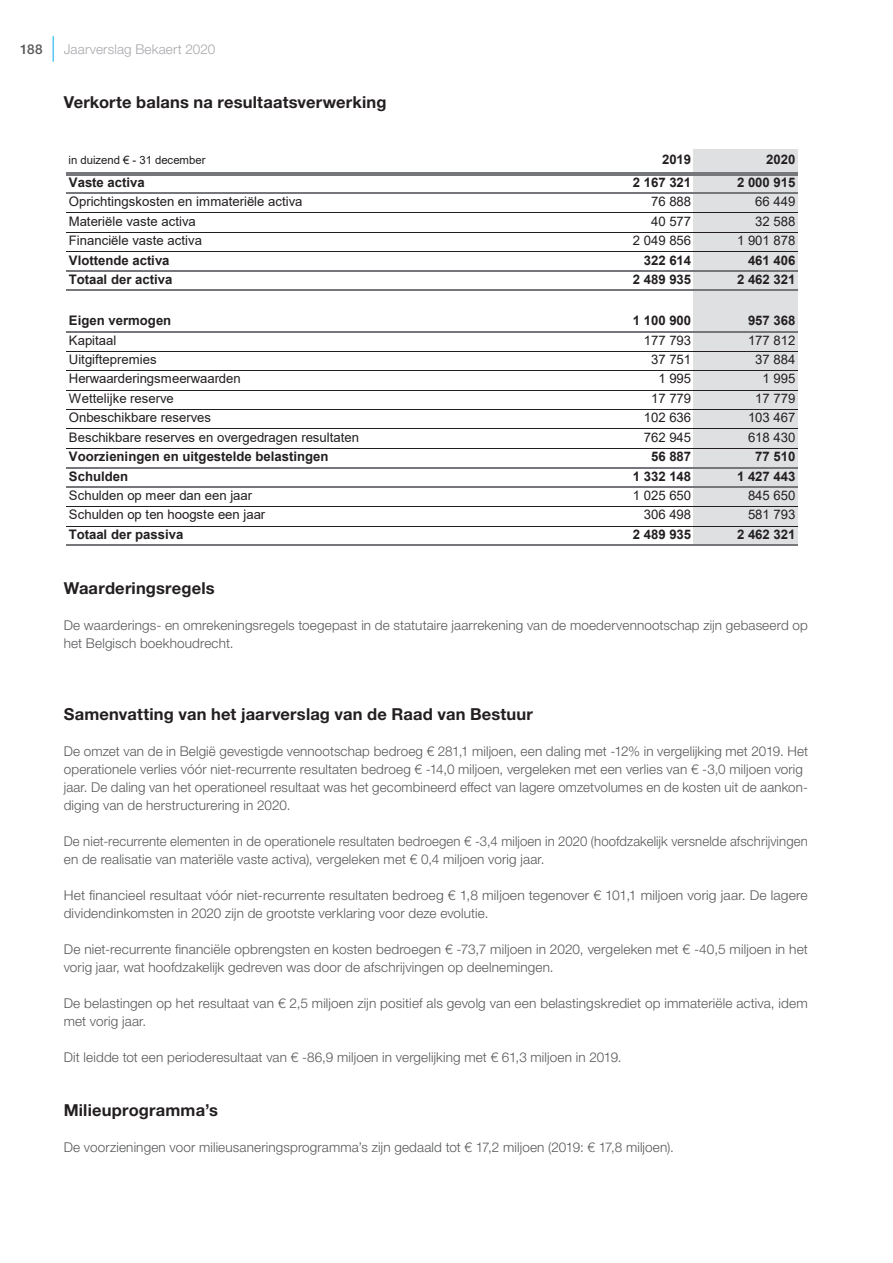
<style>
.page{position:relative;width:893px;height:1263px;background:#fff}
.page>*{position:absolute;margin:0;border:0;box-sizing:border-box;transform-origin:0 0}
.t1{font:700 16.5px "Helvetica Neue LTW1 G";letter-spacing:.01em;color:#231f20}
.t2{font:300 13.5px/18px "Helvetica Neue LTW1 G";letter-spacing:.01em;color:#57585a}
.t3{font:300 13.5px "Helvetica Neue LTW1 G";letter-spacing:.01em;color:#a7a8ac}
.t4{font:500 13.5px "Helvetica Neue LTW1 G";color:#57585a}
.t5{font:13.2px "Arial";letter-spacing:-.005em;color:#231f20}
.t6{font:700 13.2px "Arial";letter-spacing:-.005em;color:#231f20}
.t7{font:11.4px "Arial";letter-spacing:-.005em;color:#231f20}
</style>
<div class="page">
<div style="left:693px;top:149px;width:104px;height:396px;background:#dfe0e2"></div>
<hr style="left:66px;top:172px;width:731px;height:3px;background:#75777a">
<hr style="left:66px;top:192px;width:731px;height:2px;background:#75777a">
<hr style="left:66px;top:213px;width:731px;height:1px;background:#231f20">
<hr style="left:66px;top:232px;width:731px;height:1px;background:#231f20">
<hr style="left:66px;top:251px;width:731px;height:1px;background:#231f20">
<hr style="left:66px;top:270px;width:731px;height:2px;background:#75777a">
<hr style="left:66px;top:289px;width:731px;height:2px;background:#75777a">
<hr style="left:66px;top:331px;width:731px;height:1px;background:#75777a">
<hr style="left:66px;top:351px;width:731px;height:1px;background:#231f20">
<hr style="left:66px;top:370px;width:731px;height:1px;background:#231f20">
<hr style="left:66px;top:390px;width:731px;height:1px;background:#231f20">
<hr style="left:66px;top:409px;width:731px;height:1px;background:#231f20">
<hr style="left:66px;top:429px;width:731px;height:1px;background:#231f20">
<hr style="left:66px;top:448px;width:731px;height:1px;background:#231f20">
<hr style="left:66px;top:467px;width:731px;height:1px;background:#75777a">
<hr style="left:66px;top:486px;width:731px;height:2px;background:#75777a">
<hr style="left:66px;top:506px;width:731px;height:1px;background:#231f20">
<hr style="left:66px;top:526px;width:731px;height:1px;background:#231f20">
<hr style="left:66px;top:544px;width:731px;height:2px;background:#75777a">
<svg style="left:53px;top:36px;width:1px;height:26px"></svg>
<p class="t4" style="left:20px;top:41px;width:24px">188</p>
<p class="t3" style="left:64px;top:41px;width:153px">Jaarverslag Bekaert 2020</p>
<p class="t1" style="left:64px;top:92px;width:324px">Verkorte balans na resultaatsverwerking</p>
<p class="t7" style="left:69px;top:152px;width:139px">in duizend € - 31 december</p>
<p class="t6" style="left:662px;top:150px;width:31px">2019</p>
<p class="t6" style="left:766px;top:150px;width:31px">2020</p>
<p class="t6" style="left:69px;top:173px;width:77px">Vaste activa</p>
<p class="t6" style="left:633px;top:173px;width:60px">2 167 321</p>
<p class="t6" style="left:737px;top:173px;width:60px">2 000 915</p>
<p class="t5" style="left:69px;top:192px;width:235px">Oprichtingskosten en immateriële activa</p>
<p class="t5" style="left:651px;top:192px;width:42px">76 888</p>
<p class="t5" style="left:755px;top:192px;width:42px">66 449</p>
<p class="t5" style="left:69px;top:212px;width:128px">Materiële vaste activa</p>
<p class="t5" style="left:651px;top:212px;width:42px">40 577</p>
<p class="t5" style="left:755px;top:212px;width:42px">32 588</p>
<p class="t5" style="left:69px;top:231px;width:135px">Financiële vaste activa</p>
<p class="t5" style="left:633px;top:231px;width:60px">2 049 856</p>
<p class="t5" style="left:737px;top:231px;width:60px">1 901 878</p>
<p class="t6" style="left:69px;top:251px;width:102px">Vlottende activa</p>
<p class="t6" style="left:644px;top:251px;width:49px">322 614</p>
<p class="t6" style="left:748px;top:251px;width:49px">461 406</p>
<p class="t6" style="left:69px;top:270px;width:105px">Totaal der activa</p>
<p class="t6" style="left:633px;top:270px;width:60px">2 489 935</p>
<p class="t6" style="left:737px;top:270px;width:60px">2 462 321</p>
<p class="t6" style="left:69px;top:311px;width:104px">Eigen vermogen</p>
<p class="t6" style="left:633px;top:311px;width:60px">1 100 900</p>
<p class="t6" style="left:748px;top:311px;width:49px">957 368</p>
<p class="t5" style="left:69px;top:331px;width:49px">Kapitaal</p>
<p class="t5" style="left:644px;top:331px;width:49px">177 793</p>
<p class="t5" style="left:748px;top:331px;width:49px">177 812</p>
<p class="t5" style="left:69px;top:350px;width:89px">Uitgiftepremies</p>
<p class="t5" style="left:651px;top:350px;width:42px">37 751</p>
<p class="t5" style="left:755px;top:350px;width:42px">37 884</p>
<p class="t5" style="left:69px;top:370px;width:173px">Herwaarderingsmeerwaarden</p>
<p class="t5" style="left:658px;top:370px;width:34px">1 995</p>
<p class="t5" style="left:762px;top:370px;width:34px">1 995</p>
<p class="t5" style="left:69px;top:389px;width:107px">Wettelijke reserve</p>
<p class="t5" style="left:651px;top:389px;width:42px">17 779</p>
<p class="t5" style="left:755px;top:389px;width:42px">17 779</p>
<p class="t5" style="left:69px;top:409px;width:144px">Onbeschikbare reserves</p>
<p class="t5" style="left:644px;top:409px;width:49px">102 636</p>
<p class="t5" style="left:748px;top:409px;width:49px">103 467</p>
<p class="t5" style="left:69px;top:428px;width:292px">Beschikbare reserves en overgedragen resultaten</p>
<p class="t5" style="left:644px;top:428px;width:49px">762 945</p>
<p class="t5" style="left:748px;top:428px;width:49px">618 430</p>
<p class="t6" style="left:69px;top:447px;width:261px">Voorzieningen en uitgestelde belastingen</p>
<p class="t6" style="left:651px;top:447px;width:42px">56 887</p>
<p class="t6" style="left:755px;top:447px;width:42px">77 510</p>
<p class="t6" style="left:69px;top:467px;width:61px">Schulden</p>
<p class="t6" style="left:633px;top:467px;width:60px">1 332 148</p>
<p class="t6" style="left:737px;top:467px;width:60px">1 427 443</p>
<p class="t5" style="left:69px;top:486px;width:185px">Schulden op meer dan een jaar</p>
<p class="t5" style="left:633px;top:486px;width:60px">1 025 650</p>
<p class="t5" style="left:748px;top:486px;width:49px">845 650</p>
<p class="t5" style="left:69px;top:506px;width:198px">Schulden op ten hoogste een jaar</p>
<p class="t5" style="left:644px;top:506px;width:49px">306 498</p>
<p class="t5" style="left:748px;top:506px;width:49px">581 793</p>
<p class="t6" style="left:69px;top:525px;width:116px">Totaal der passiva</p>
<p class="t6" style="left:633px;top:525px;width:60px">2 489 935</p>
<p class="t6" style="left:737px;top:525px;width:60px">2 462 321</p>
<p class="t1" style="left:64px;top:578px;width:152px">Waarderingsregels</p>
<p class="t2" style="left:64px;top:616px;width:746px">De waarderings- en omrekeningsregels toegepast in de statutaire jaarrekening van de moedervennootschap zĳn gebaseerd op het Belgisch boekhoudrecht.</p>
<p class="t1" style="left:64px;top:704px;width:471px">Samenvatting van het jaarverslag van de Raad van Bestuur</p>
<p class="t2" style="left:64px;top:742px;width:746px">De omzet van de in België gevestigde vennootschap bedroeg € 281,1 miljoen, een daling met -12% in vergelĳking met 2019. Het operationele verlies vóór niet-recurrente resultaten bedroeg € -14,0 miljoen, vergeleken met een verlies van € -3,0 miljoen vorig jaar. De daling van het operationeel resultaat was het gecombineerd effect van lagere omzetvolumes en de kosten uit de aankon&shy;diging van de herstructurering in 2020.</p>
<p class="t2" style="left:64px;top:832px;width:746px">De niet-recurrente elementen in de operationele resultaten bedroegen € -3,4 miljoen in 2020 (hoofdzakelĳk versnelde afschrĳvingen en de realisatie van materiële vaste activa), vergeleken met € 0,4 miljoen vorig jaar.</p>
<p class="t2" style="left:64px;top:886px;width:746px">Het financieel resultaat vóór niet-recurrente resultaten bedroeg € 1,8 miljoen tegenover € 101,1 miljoen vorig jaar. De lagere dividendinkomsten in 2020 zĳn de grootste verklaring voor deze evolutie.</p>
<p class="t2" style="left:64px;top:940px;width:746px">De niet-recurrente financiële opbrengsten en kosten bedroegen € -73,7 miljoen in 2020, vergeleken met € -40,5 miljoen in het vorig jaar, wat hoofdzakelĳk gedreven was door de afschrĳvingen op deelnemingen.</p>
<p class="t2" style="left:64px;top:994px;width:746px">De belastingen op het resultaat van € 2,5 miljoen zĳn positief als gevolg van een belastingskrediet op immateriële activa, idem met vorig jaar.</p>
<p class="t2" style="left:64px;top:1048px;width:559px">Dit leidde tot een perioderesultaat van € -86,9 miljoen in vergelĳking met € 61,3 miljoen in 2019.</p>
<p class="t1" style="left:64px;top:1100px;width:156px">Milieuprogramma’s</p>
<p class="t2" style="left:64px;top:1138px;width:611px">De voorzieningen voor milieusaneringsprogramma’s zĳn gedaald tot € 17,2 miljoen (2019: € 17,8 miljoen).</p>
</div>
